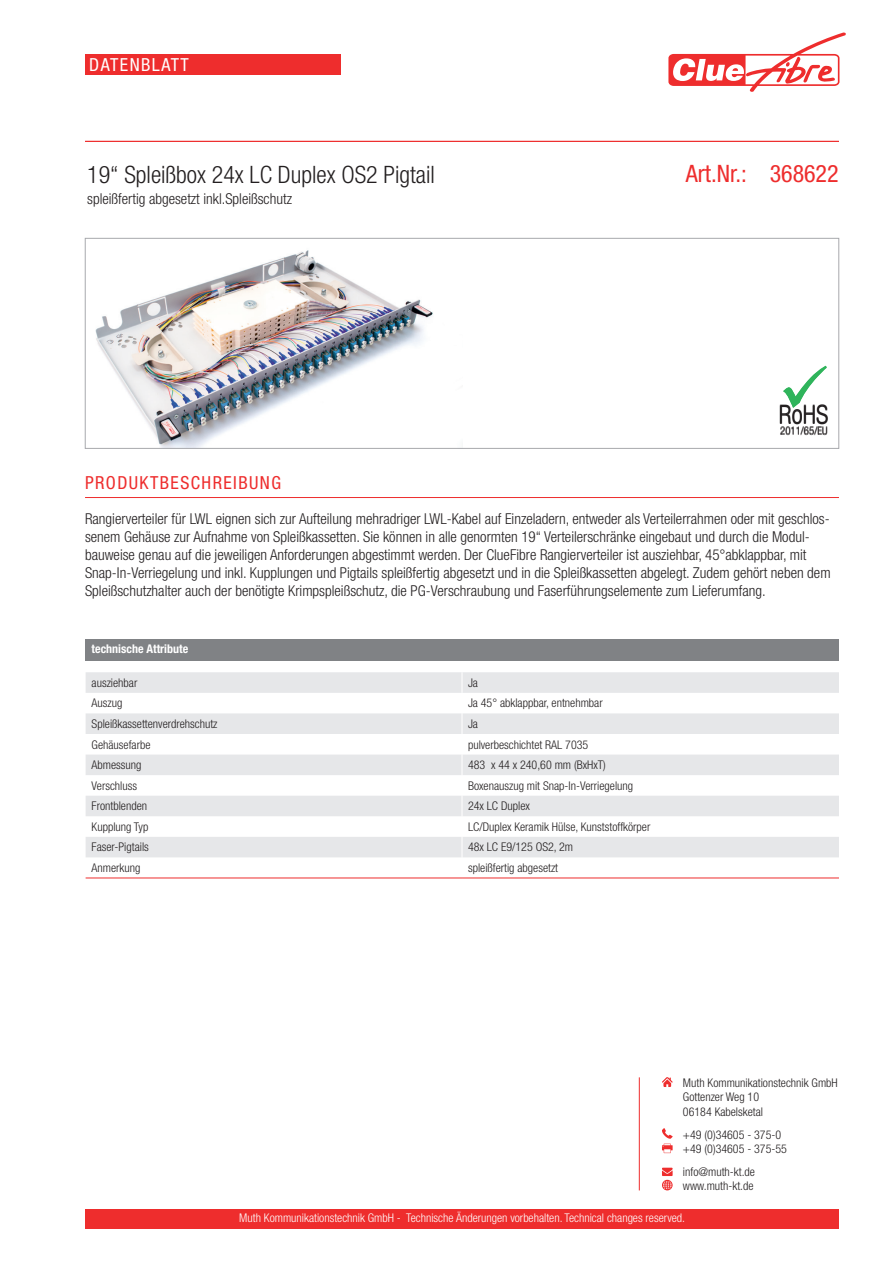
<style>
.page{position:relative;width:893px;height:1263px;background:#fff}
.page>*{position:absolute;margin:0;border:0;box-sizing:border-box;transform-origin:0 0}
.t1{font:300 condensed 25.65px "Helvetica Neue LT Std";color:#231f20}
.Text_Absatz{font:300 condensed 24px "Helvetica Neue LT Std";color:#231f20}
.Text_Absatz-2{font:condensed 24px "Helvetica Neue LT Std";color:#ee2d2d}
.t2{font:condensed 18px "Helvetica Neue LT Std";letter-spacing:.08em;color:#ee2d2d}
.t3{font:condensed 18px "Helvetica Neue LT Std";letter-spacing:.08em;color:#fff}
.Beschreibung{font:300 condensed 15px/18px "Helvetica Neue LT Std";color:#231f20}
.Text_Absatz-3{font:300 condensed 15px "Helvetica Neue LT Std";color:#231f20}
.t4{font:300 condensed 12px/14.4px "Helvetica Neue LT Std";color:#231f20}
.t5{font:300 condensed 12px "Helvetica Neue LT Std";color:#fff}
.t6{font:700 condensed 12px "Helvetica Neue LT Std";color:#fff}
.t7{font:300 condensed 10.8px "Helvetica Neue LT Std";color:#231f20}
</style>
<div class="page">
<hr style="left:85px;top:497px;width:754px;height:1px;background:#ee2d2d">
<div style="left:85px;top:1209px;width:754px;height:20px;background:#ee2d2d"></div>
<svg style="left:662px;top:1077px;width:11px;height:10px"></svg>
<svg style="left:662px;top:1128px;width:11px;height:25px"></svg>
<svg style="left:662px;top:1168px;width:11px;height:22px"></svg>
<hr style="left:639px;top:1077px;width:1px;height:113px;background:#ee2d2d">
<hr style="left:85px;top:141px;width:754px;height:1px;background:#ee2d2d">
<svg style="left:668px;top:32px;width:178px;height:60px"></svg>
<div style="left:85px;top:54px;width:255px;height:20px;background:#ee2d2d"></div>
<div style="left:86px;top:639px;width:753px;height:21px;background:#808285"></div>
<svg style="left:86px;top:672px;width:753px;height:185px;fill:#e6e7e9"></svg>
<svg style="left:462px;top:672px;width:1px;height:206px"></svg>
<hr style="left:86px;top:878px;width:376px;height:1px;background:#ee2d2d">
<hr style="left:462px;top:878px;width:377px;height:1px;background:#ee2d2d">
<svg style="left:783px;top:366px;width:44px;height:42px"></svg>
<img style="left:86px;top:237px;width:376px;height:210px">
<div style="left:85px;top:238px;width:754px;height:211px;border:1px solid #a8a9ad"></div>
<p class="t3" style="left:89px;top:54px;width:101px">DATENBLATT</p>
<p class="Text_Absatz" style="left:87px;top:161px;width:349px">19“ Spleißbox 24x LC Duplex OS2 Pigtail</p>
<p class="Text_Absatz-3" style="left:87px;top:190px;width:206px">spleißfertig abgesetzt inkl.Spleißschutz</p>
<p class="t2" style="left:85px;top:472px;width:198px">PRODUKTBESCHREIBUNG</p>
<p class="Text_Absatz-2" style="left:686px;top:160px;width:154px">Art.Nr.: 368622</p>
<p class="t1" style="left:779px;top:400px;width:51px">RoHS</p>
<p class="t7" style="left:780px;top:424px;width:49px">2011/65/EU</p>
<p class="Beschreibung" style="left:85px;top:510px;width:747px">Rangierverteiler für LWL eignen sich zur Aufteilung mehradriger LWL-Kabel auf Einzeladern, entweder als Verteilerrahmen oder mit geschlos&shy;senem Gehäuse zur Aufnahme von Spleißkassetten. Sie können in alle genormten 19“ Verteilerschränke eingebaut und durch die Modul&shy;bauweise genau auf die jeweiligen Anforderungen abgestimmt werden. Der ClueFibre Rangierverteiler ist ausziehbar, 45°abklappbar, mit Snap-In-Verriegelung und inkl. Kupplungen und Pigtails spleißfertig abgesetzt und in die Spleißkassetten abgelegt. Zudem gehört neben dem Spleißschutzhalter auch der benötigte Krimpspleißschutz, die PG-Verschraubung und Faserführungselemente zum Lieferumfang.</p>
<p class="t6" style="left:92px;top:642px;width:98px">technische Attribute</p>
<p class="t4" style="left:92px;top:675px;width:47px">ausziehbar</p>
<p class="t4" style="left:468px;top:675px;width:11px">Ja</p>
<p class="t4" style="left:92px;top:696px;width:32px">Auszug</p>
<p class="t4" style="left:468px;top:696px;width:136px">Ja 45° abklappbar, entnehmbar</p>
<p class="t4" style="left:92px;top:716px;width:127px">Spleißkassettenverdrehschutz</p>
<p class="t4" style="left:468px;top:716px;width:11px">Ja</p>
<p class="t4" style="left:92px;top:737px;width:60px">Gehäusefarbe</p>
<p class="t4" style="left:468px;top:737px;width:122px">pulverbeschichtet RAL 7035</p>
<p class="t4" style="left:92px;top:757px;width:51px">Abmessung</p>
<p class="t4" style="left:468px;top:757px;width:139px">483 x 44 x 240,60 mm (BxHxT)</p>
<p class="t4" style="left:92px;top:778px;width:47px">Verschluss</p>
<p class="t4" style="left:468px;top:778px;width:167px">Boxenauszug mit Snap-In-Verriegelung</p>
<p class="t4" style="left:92px;top:799px;width:57px">Frontblenden</p>
<p class="t4" style="left:468px;top:799px;width:63px">24x LC Duplex</p>
<p class="t4" style="left:92px;top:819px;width:58px">Kupplung Typ</p>
<p class="t4" style="left:468px;top:819px;width:184px">LC/Duplex Keramik Hülse, Kunststoffkörper</p>
<p class="t4" style="left:92px;top:840px;width:59px">Faser-Pigtails</p>
<p class="t4" style="left:468px;top:840px;width:107px">48x LC E9/125 OS2, 2m</p>
<p class="t4" style="left:92px;top:860px;width:50px">Anmerkung</p>
<p class="t4" style="left:468px;top:860px;width:92px">spleißfertig abgesetzt</p>
<p class="t4" style="left:683px;top:1075px;width:156px">Muth Kommunikationstechnik GmbH<br>Gottenzer Weg 10<br>06184 Kabelsketal</p>
<p class="t4" style="left:683px;top:1127px;width:106px">+49 (0)34605 - 375-0 +49 (0)34605 - 375-55</p>
<p class="t4" style="left:683px;top:1164px;width:74px">info@muth-kt.de www.muth-kt.de</p>
<p class="t5" style="left:239px;top:1211px;width:447px">Muth Kommunikationstechnik GmbH - Technische Änderungen vorbehalten. Technical changes reserved.</p>
</div>
